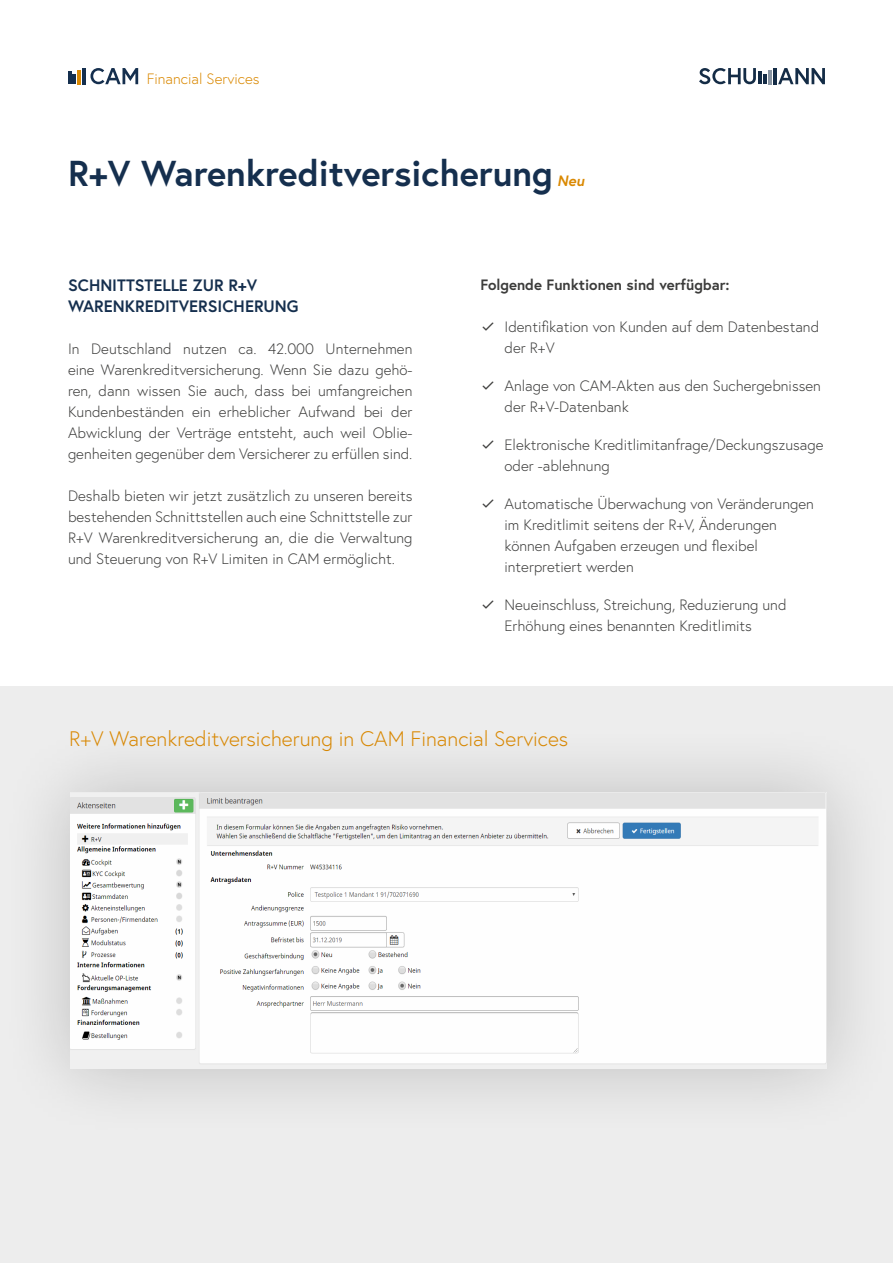
<style>
.page{position:relative;width:893px;height:1263px;background:#fff}
.page>*{position:absolute;margin:0;border:0;box-sizing:border-box;transform-origin:0 0}
.t1{font:700 36px "Europa";color:#152f4e}
.t2{font:300 21px "Europa";color:#da8903}
.t3{font:700 16.5px/21px "Europa";color:#152f4e}
.t4{font:300 15px/21px "Europa";color:#3c3c3b}
.t5{font:700 15px "Europa";color:#3c3c3b}
.t6{font:300 15px "Europa";color:#da8903}
.t7{font:italic 700 15px "Europa";color:#da8903}
</style>
<div class="page">
<svg style="left:778px;top:68px;width:47px;height:16px"></svg>
<hr style="left:773px;top:68px;width:3px;height:16px;background:#142c46">
<svg style="left:699px;top:68px;width:67px;height:16px"></svg>
<hr style="left:768px;top:70px;width:3px;height:14px;background:#142c46">
<svg style="left:90px;top:68px;width:48px;height:16px"></svg>
<hr style="left:83px;top:68px;width:3px;height:16px;background:#152f4e">
<svg style="left:68px;top:72px;width:8px;height:12px"></svg>
<hr style="left:78px;top:70px;width:3px;height:14px;background:#da8903">
<hr style="left:892px;top:0;width:1px;height:1263px;background:#da8903">
<div style="left:0;top:687px;width:893px;height:576px;background:#ededed"></div>
<div style="left:0;top:720px;width:893px;height:420px;background:#000;opacity:.2"></div>
<img style="left:70px;top:792px;width:756px;height:277px">
<p class="t6" style="left:147px;top:70px;width:114px">Financial Services</p>
<h1 class="t1" style="left:68px;top:149px;width:486px">R+V Warenkreditversicherung</h1>
<p class="t7" style="left:557px;top:171px;width:29px">Neu</p>
<p class="t3" style="left:68px;top:275px;width:232px">SCHNITTSTELLE ZUR R+V<br>WARENKREDITVERSICHERUNG</p>
<p class="t4" style="left:68px;top:338px;width:346px;text-align:justify">In Deutschland nutzen ca. 42.000 Unternehmen eine Warenkreditversicherung. Wenn Sie dazu gehö&shy;ren, dann wissen Sie auch, dass bei umfangreichen Kundenbeständen ein erheblicher Aufwand bei der Abwicklung der Verträge entsteht, auch weil Oblie&shy;genheiten gegenüber dem Versicherer zu erfüllen sind.</p>
<p class="t4" style="left:68px;top:485px;width:346px;text-align:justify">Deshalb bieten wir jetzt zusätzlich zu unseren bereits bestehenden Schnittstellen auch eine Schnittstelle zur R+V Warenkreditversicherung an, die die Verwaltung und Steuerung von R+V Limiten in CAM ermöglicht.</p>
<p class="t5" style="left:480px;top:275px;width:251px">Folgende Funktionen sind verfügbar:</p>
<p class="t4" style="left:504px;top:316px;width:316px">Identifikation von Kunden auf dem Datenbestand der R+V</p>
<p class="t4" style="left:504px;top:375px;width:318px">Anlage von CAM-Akten aus den Suchergebnissen der R+V-Datenbank</p>
<p class="t4" style="left:504px;top:434px;width:320px">Elektronische Kreditlimitanfrage/Deckungszusage oder -ablehnung</p>
<p class="t4" style="left:504px;top:493px;width:311px">Automatische Überwachung von Veränderungen im Kreditlimit seitens der R+V, Änderungen können Aufgaben erzeugen und flexibel interpretiert werden</p>
<p class="t4" style="left:504px;top:594px;width:283px">Neueinschluss, Streichung, Reduzierung und<br>Erhöhung eines benannten Kreditlimits</p>
<h2 class="t2" style="left:69px;top:726px;width:501px">R+V Warenkreditversicherung in CAM Financial Services</h2>
</div>
